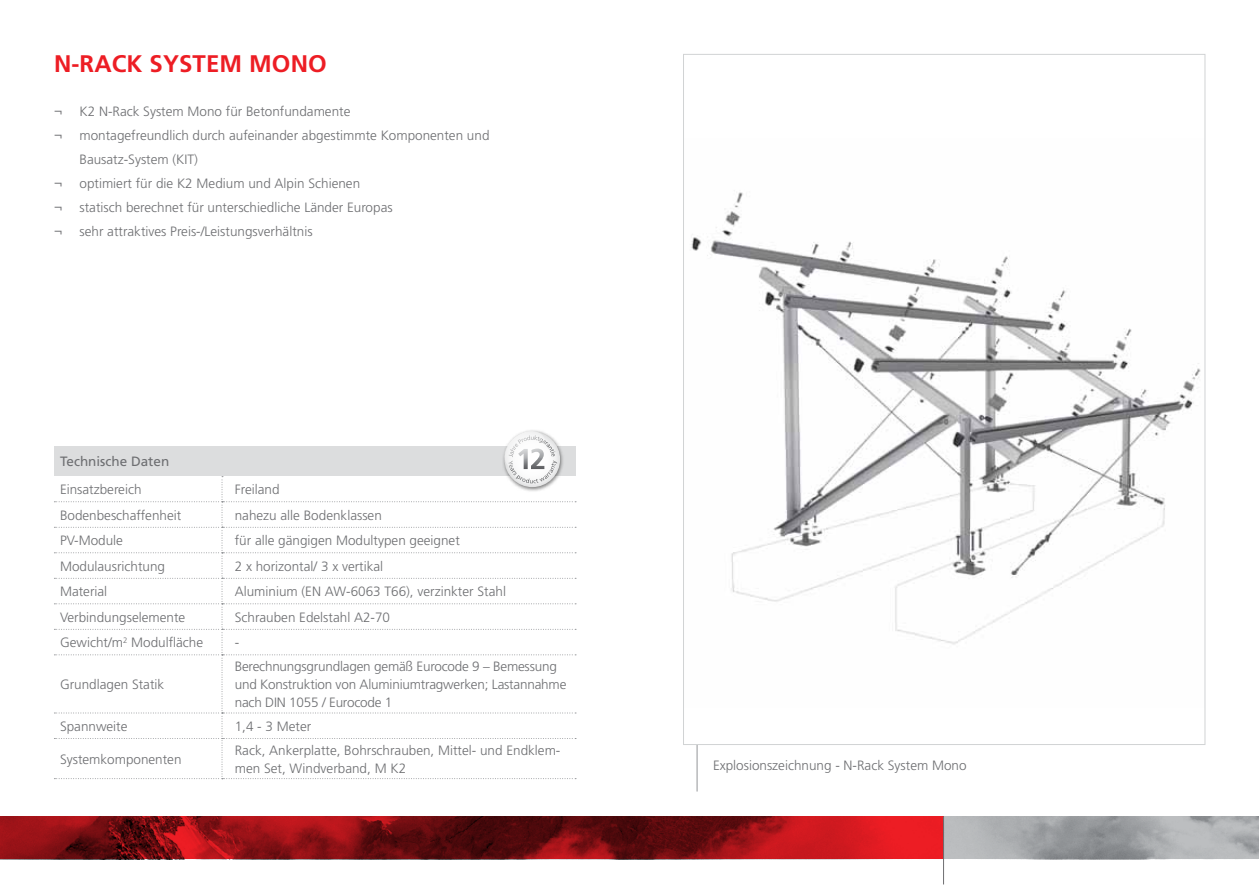
<style>
.page{position:relative;width:1259px;height:893px;background:#fff}
.page>*{position:absolute;margin:0;border:0;box-sizing:border-box;transform-origin:0 0}
.t1{font:700 24px "Frutiger LT";letter-spacing:.005em;color:#ed1d24}
.t2{font:300 13.5px/18px "Frutiger LT";color:#6d6e71}
.t3{font:13.5px "Frutiger LT";color:#6d6e71}
</style>
<div class="page">
<svg style="left:0;top:817px;width:943px;height:42px"></svg>
<svg style="left:944px;top:817px;width:315px;height:42px"></svg>
<hr style="left:943px;top:816px;width:1px;height:68px;background:#6d6e71">
<hr style="left:697px;top:744px;width:1px;height:47px;background:#939598">
<img style="left:691px;top:192px;width:510px;height:453px">
<svg style="left:54px;top:431px;width:522px;height:348px"></svg>
<h1 class="t1" style="left:54px;top:50px;width:274px">N-RACK SYSTEM MONO</h1>
<p class="t2" style="left:54px;top:102px;width:10px">¬</p>
<p class="t2" style="left:80px;top:102px;width:272px">K2 N-Rack System Mono für Betonfundamente</p>
<p class="t2" style="left:54px;top:126px;width:10px">¬</p>
<p class="t2" style="left:80px;top:123px;width:411px;line-height:24px">montagefreundlich durch aufeinander abgestimmte Komponenten und<br>Bausatz-System (KIT)</p>
<p class="t2" style="left:54px;top:174px;width:10px">¬</p>
<p class="t2" style="left:80px;top:174px;width:282px">optimiert für die K2 Medium und Alpin Schienen</p>
<p class="t2" style="left:54px;top:198px;width:10px">¬</p>
<p class="t2" style="left:80px;top:198px;width:315px">statisch berechnet für unterschiedliche Länder Europas</p>
<p class="t2" style="left:54px;top:222px;width:10px">¬</p>
<p class="t2" style="left:80px;top:222px;width:234px">sehr attraktives Preis-/Leistungsverhältnis</p>
<p class="t3" style="left:60px;top:454px;width:111px">Technische Daten</p>
<p class="t2" style="left:60px;top:481px;width:83px">Einsatzbereich</p>
<p class="t2" style="left:235px;top:481px;width:46px">Freiland</p>
<p class="t2" style="left:60px;top:506px;width:123px">Bodenbeschaffenheit</p>
<p class="t2" style="left:235px;top:506px;width:149px">nahezu alle Bodenklassen</p>
<p class="t2" style="left:60px;top:532px;width:65px">PV-Module</p>
<p class="t2" style="left:235px;top:532px;width:227px">für alle gängigen Modultypen geeignet</p>
<p class="t2" style="left:60px;top:557px;width:107px">Modulausrichtung</p>
<p class="t2" style="left:235px;top:557px;width:150px">2 x horizontal/ 3 x vertikal</p>
<p class="t2" style="left:60px;top:583px;width:49px">Material</p>
<p class="t2" style="left:235px;top:583px;width:273px">Aluminium (EN AW-6063 T66), verzinkter Stahl</p>
<p class="t2" style="left:60px;top:608px;width:127px">Verbindungselemente</p>
<p class="t2" style="left:235px;top:608px;width:157px">Schrauben Edelstahl A2-70</p>
<p class="t2" style="left:60px;top:634px;width:145px">Gewicht/m<sup>2</sup> Modulfläche</p>
<p class="t2" style="left:235px;top:634px;width:6px">-</p>
<p class="t2" style="left:60px;top:675px;width:106px">Grundlagen Statik</p>
<p class="t2" style="left:235px;top:657px;width:333px">Berechnungsgrundlagen gemäß Eurocode 9 – Bemessung und Konstruktion von Aluminiumtragwerken; Lastannahme nach DIN 1055 / Eurocode 1</p>
<p class="t2" style="left:60px;top:717px;width:69px">Spannweite</p>
<p class="t2" style="left:235px;top:717px;width:78px">1,4 - 3 Meter</p>
<p class="t2" style="left:60px;top:750px;width:123px">Systemkomponenten</p>
<p class="t2" style="left:235px;top:741px;width:327px">Rack, Ankerplatte, Bohrschrauben, M ittel- und Endklem&shy;men Set, Windverband, M K2</p>
<p class="t2" style="left:713px;top:756px;width:255px">Explosionszeichnung - N-Rack System Mono</p>
</div>
